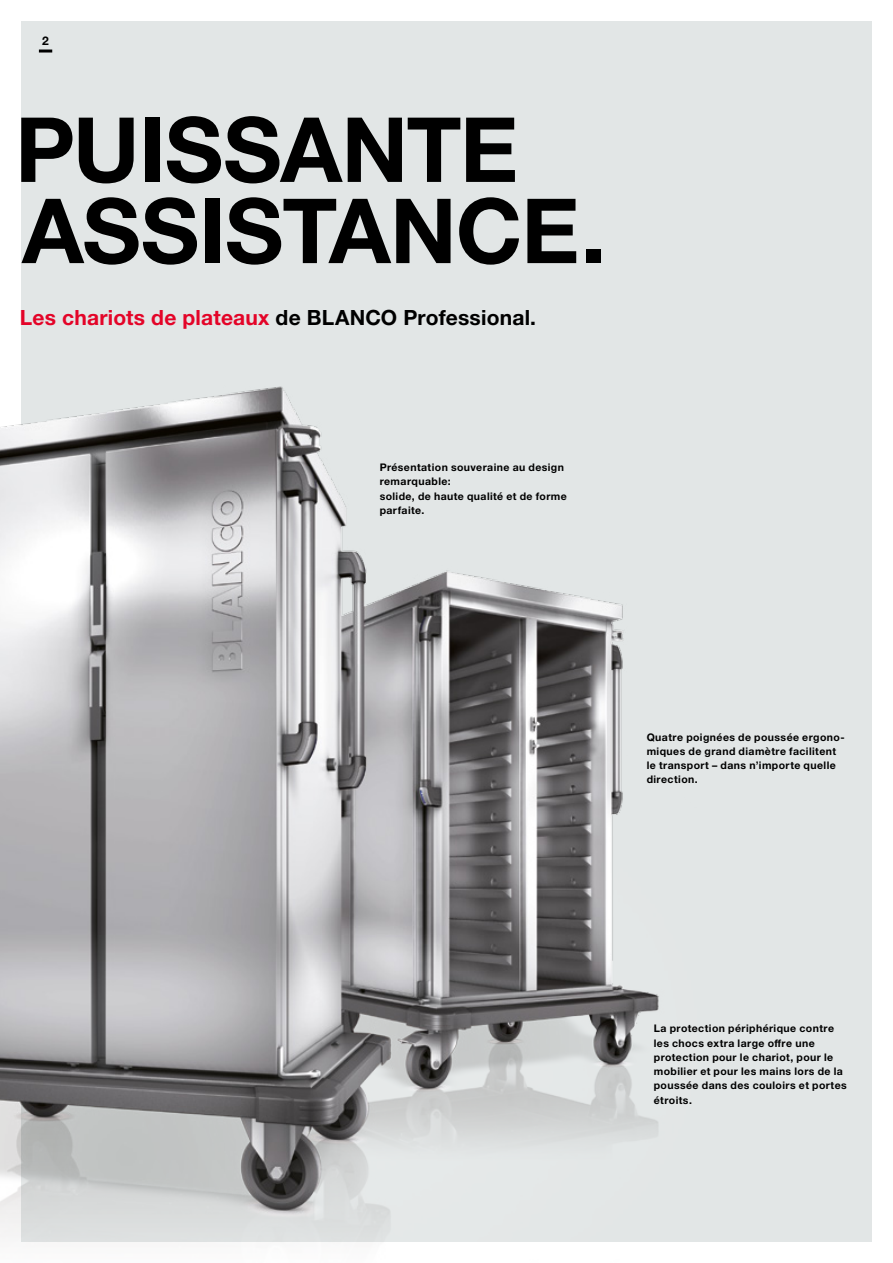
<style>
.page{position:relative;width:893px;height:1263px;background:#fff}
.page>*{position:absolute;margin:0;border:0;box-sizing:border-box;transform-origin:0 0}
.t1{font:700 90px/81.2px "Helvetica Neue LTW1 G";letter-spacing:-.01em;color:#000}
.t2{font:700 21px "Helvetica Neue LTW1 G";letter-spacing:.01em;color:#e40428}
.t3{font:700 12px "Helvetica Neue LTW1 G";color:#000}
.t4{font:700 10.5px/14.2px "Helvetica Neue LTW1 G";letter-spacing:.04em;color:#000}
.s1{color:#000}
</style>
<div class="page">
<div style="left:21px;top:21px;width:851px;height:1221px;background:#e2e6e6"></div>
<img style="left:0;top:386px;width:659px;height:851px">
<svg style="left:39px;top:50px;width:13px;height:3px"></svg>
<p class="t3" style="left:42px;top:33px;width:8px">2</p>
<h1 class="t1" style="left:15px;top:109px;width:592px">PUISSANTE<br>ASSISTANCE.</h1>
<h2 class="t2" style="left:20px;top:305px;width:518px">Les chariots de plateaux <span class="s1">de BLANCO Professional.</span></h2>
<p class="t4" style="left:380px;top:460px;width:189px">Présentation souveraine au design remarquable:<br>solide, de haute qualité et de forme parfaite.</p>
<p class="t4" style="left:647px;top:730px;width:199px">Quatre poignées de poussée ergono&shy;miques de grand diamètre facilitent le transport – dans n’importe quelle direction.</p>
<p class="t4" style="left:654px;top:1021px;width:194px">La protection périphérique contre les chocs extra large offre une protection pour le chariot, pour le mobilier et pour les mains lors de la poussée dans des couloirs et portes étroits.</p>
</div>
